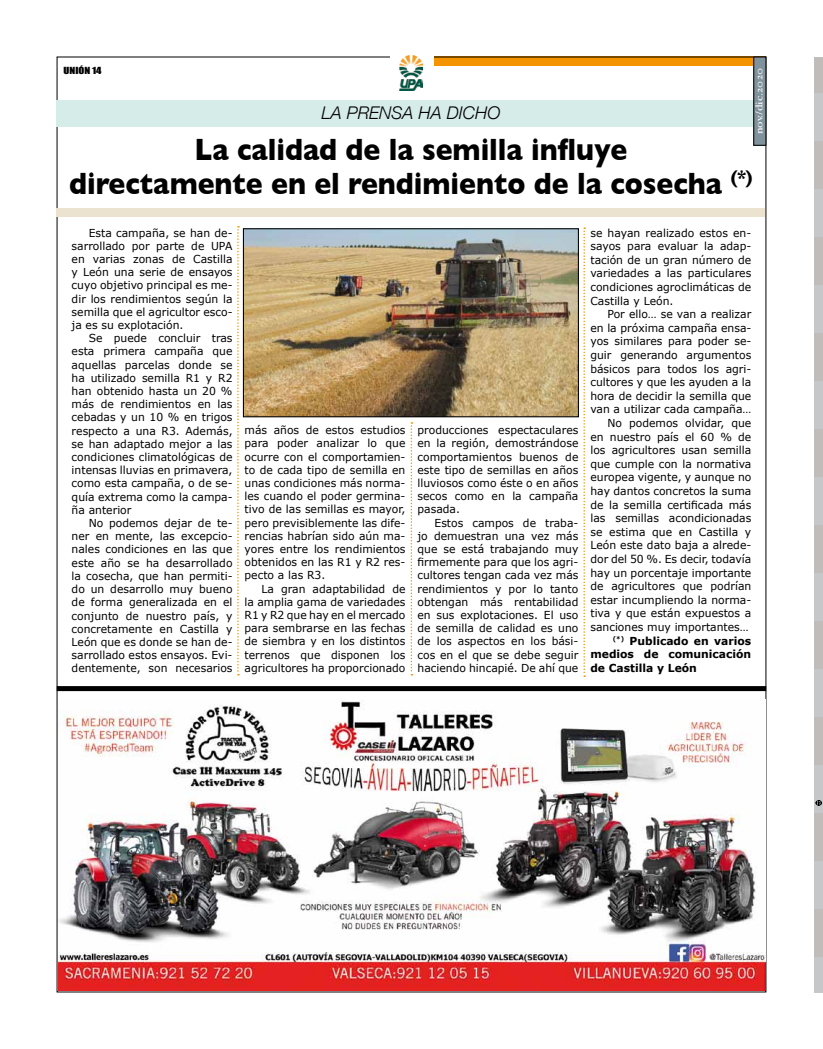
<style>
.page{position:relative;width:823px;height:1049px;background:#fff}
.page>*{position:absolute;margin:0;border:0;box-sizing:border-box;transform-origin:0 0}
.t1{font:700 31.4px/33.8px "Gill Sans";color:#000;text-align:center;scale:.9 1}
.t2{font:italic 300 17.5px "Helvetica Neue";color:#000}
.t3{font:11px/13.2px "Verdana";color:#000;text-align:justify}
.t4{font:700 11px "Verdana";color:#000}
.t5{font:10px "Hoefler Text";color:#fff;scale:1.2 1}
.t6{font:9px "Impact";color:#000;scale:1.2 1}
</style>
<div class="page">
<div style="left:433px;top:57px;width:332px;height:9px;background:#f39400"></div>
<img style="left:399px;top:56px;width:23px;height:34px">
<div style="left:57px;top:100px;width:708px;height:27px;background:#d6ece9"></div>
<div style="left:57px;top:209px;width:707px;height:8px;background:#ebe3d0"></div>
<div style="left:753px;top:57px;width:12px;height:88px;background:#80929b"></div>
<div style="left:753px;top:57px;width:12px;height:89px;border:1px solid #000"></div>
<div style="left:814px;top:141px;width:8px;height:48px;background:#bfbcb9"></div>
<div style="left:814px;top:189px;width:8px;height:48px;background:#c6c7c8"></div>
<div style="left:814px;top:237px;width:8px;height:48px;background:#bfbcb9"></div>
<div style="left:814px;top:285px;width:8px;height:48px;background:#c6c7c8"></div>
<div style="left:814px;top:333px;width:8px;height:48px;background:#bfbcb9"></div>
<div style="left:814px;top:381px;width:8px;height:48px;background:#c6c7c8"></div>
<div style="left:814px;top:429px;width:8px;height:48px;background:#bfbcb9"></div>
<div style="left:814px;top:477px;width:8px;height:48px;background:#c6c7c8"></div>
<div style="left:814px;top:525px;width:8px;height:48px;background:#bfbcb9"></div>
<div style="left:814px;top:573px;width:8px;height:48px;background:#c6c7c8"></div>
<div style="left:814px;top:621px;width:8px;height:48px;background:#bfbcb9"></div>
<div style="left:814px;top:669px;width:8px;height:48px;background:#c6c7c8"></div>
<div style="left:814px;top:717px;width:8px;height:48px;background:#bfbcb9"></div>
<div style="left:814px;top:765px;width:8px;height:47px;background:#c6c7c8"></div>
<div style="left:814px;top:812px;width:8px;height:48px;background:#bfbcb9"></div>
<div style="left:814px;top:860px;width:8px;height:48px;background:#c6c7c8"></div>
<div style="left:814px;top:908px;width:8px;height:48px;background:#bfbcb9"></div>
<div style="left:814px;top:956px;width:8px;height:36px;background:#c6c7c8"></div>
<div style="left:814px;top:57px;width:8px;height:36px;background:#bfbcb9"></div>
<div style="left:814px;top:93px;width:8px;height:48px;background:#c6c7c8"></div>
<svg style="left:815px;top:800px;width:6px;height:6px"></svg>
<img style="left:59px;top:701px;width:705px;height:290px">
<div style="left:57px;top:686px;width:708px;height:5px;background:#000"></div>
<img style="left:245px;top:230px;width:331px;height:185px">
<div style="left:243px;top:228px;width:335px;height:189px;border:1px solid #000"></div>
<svg style="left:237px;top:226px;width:2px;height:449px"></svg>
<svg style="left:410px;top:422px;width:2px;height:253px"></svg>
<svg style="left:583px;top:227px;width:2px;height:450px"></svg>
<p class="t6" style="left:64px;top:65px;width:33px">UNIÓN 14</p>
<p class="t5" style="left:752px;top:134px;width:57px;rotate:-90deg">nov./dic.2020</p>
<h2 class="t2" style="left:321px;top:102px;width:180px">LA PRENSA HA DICHO</h2>
<h1 class="t1" style="left:69px;top:132px;width:760px">La calidad de la semilla influye<br>directamente en el rendimiento de la cosecha <sup>(*)</sup></h1>
<p class="t3" style="left:72px;top:226px;width:162px;text-indent:17px">Esta campaña, se han de&shy;sarrollado por parte de UPA en varias zonas de Castilla y León una serie de ensayos cuyo objetivo principal es me&shy;dir los rendimientos según la semilla que el agricultor esco&shy;ja es su explotación.</p>
<p class="t3" style="left:72px;top:331px;width:162px;text-indent:17px">Se puede concluir tras esta primera campaña que aquellas parcelas donde se ha utilizado semilla R1 y R2 han obtenido hasta un 20 % más de rendimientos en las cebadas y un 10 % en trigos respecto a una R3. Además, se han adaptado mejor a las condiciones climatológicas de intensas lluvias en primavera, como esta campaña, o de se&shy;quía extrema como la campa&shy;ña anterior</p>
<p class="t3" style="left:72px;top:516px;width:162px;text-indent:17px">No podemos dejar de te&shy;ner en mente, las excepcio&shy;nales condiciones en las que este año se ha desarrollado la cosecha, que han permiti&shy;do un desarrollo muy bueno de forma generalizada en el conjunto de nuestro país, y concretamente en Castilla y León que es donde se han de&shy;sarrollado estos ensayos. Evi&shy;dentemente, son necesarios</p>
<p class="t3" style="left:244px;top:423px;width:162px">más años de estos estudios para poder analizar lo que ocurre con el comportamien&shy;to de cada tipo de semilla en unas condiciones más norma&shy;les cuando el poder germina&shy;tivo de las semillas es mayor, pero previsiblemente las dife&shy;rencias habrían sido aún ma&shy;yores entre los rendimientos obtenidos en las R1 y R2 res&shy;pecto a las R3.</p>
<p class="t3" style="left:244px;top:582px;width:162px;text-indent:17px">La gran adaptabilidad de la amplia gama de variedades R1 y R2 que hay en el mercado para sembrarse en las fechas de siembra y en los distintos terrenos que disponen los agricultores ha proporcionado</p>
<p class="t3" style="left:417px;top:423px;width:162px">producciones espectaculares en la región, demostrándose comportamientos buenos de este tipo de semillas en años lluviosos como éste o en años secos como en la campaña pasada.</p>
<p class="t3" style="left:417px;top:516px;width:162px;text-indent:17px">Estos campos de traba&shy;jo demuestran una vez más que se está trabajando muy firmemente para que los agri&shy;cultores tengan cada vez más rendimientos y por lo tanto obtengan más rentabilidad en sus explotaciones. El uso de semilla de calidad es uno de los aspectos en los bási&shy;cos en el que se debe seguir haciendo hincapié. De ahí que</p>
<p class="t3" style="left:590px;top:225px;width:162px;line-height:13.6px">se hayan realizado estos en&shy;sayos para evaluar la adap&shy;tación de un gran número de variedades a las particulares condiciones agroclimáticas de Castilla y León.</p>
<p class="t3" style="left:607px;top:307px;width:145px">Por ello… se van a realizar</p>
<p class="t3" style="left:590px;top:321px;width:162px">en la próxima campaña ensa-</p>
<p class="t3" style="left:590px;top:334px;width:162px">yos similares para poder se-</p>
<p class="t3" style="left:590px;top:348px;width:162px">guir generando argumentos</p>
<p class="t3" style="left:590px;top:362px;width:162px">básicos para todos los agri-</p>
<p class="t3" style="left:590px;top:375px;width:162px">cultores y que les ayuden a la</p>
<p class="t3" style="left:590px;top:389px;width:162px">hora de decidir la semilla que</p>
<p class="t3" style="left:590px;top:402px;width:162px">van a utilizar cada campaña…</p>
<p class="t3" style="left:607px;top:416px;width:145px">No podemos olvidar, que</p>
<p class="t3" style="left:590px;top:430px;width:162px">en nuestro país el 60 % de</p>
<p class="t3" style="left:590px;top:443px;width:162px">los agricultores usan semilla</p>
<p class="t3" style="left:590px;top:457px;width:162px">que cumple con la normativa</p>
<p class="t3" style="left:590px;top:470px;width:162px">europea vigente, y aunque no</p>
<p class="t3" style="left:590px;top:484px;width:162px">hay dantos concretos la suma</p>
<p class="t3" style="left:590px;top:498px;width:162px">de la semilla certificada más</p>
<p class="t3" style="left:590px;top:511px;width:162px">las semillas acondicionadas</p>
<p class="t3" style="left:590px;top:525px;width:162px">se estima que en Castilla y</p>
<p class="t3" style="left:590px;top:538px;width:162px">León este dato baja a alrede-</p>
<p class="t3" style="left:590px;top:552px;width:162px">dor del 50 %. Es decir, todavía</p>
<p class="t3" style="left:590px;top:566px;width:162px">hay un porcentaje importante</p>
<p class="t3" style="left:590px;top:579px;width:162px">de agricultores que podrían</p>
<p class="t3" style="left:590px;top:593px;width:162px">estar incumpliendo la norma-</p>
<p class="t3" style="left:590px;top:606px;width:162px">tiva y que están expuestos a</p>
<p class="t3" style="left:590px;top:620px;width:160px">sanciones muy importantes…</p>
<p class="t4" style="left:612px;top:634px;width:140px"><sup>(*)</sup> Publicado en varios</p>
<p class="t4" style="left:590px;top:647px;width:162px">medios de comunicación</p>
<p class="t4" style="left:590px;top:661px;width:108px">de Castilla y León</p>
</div>
